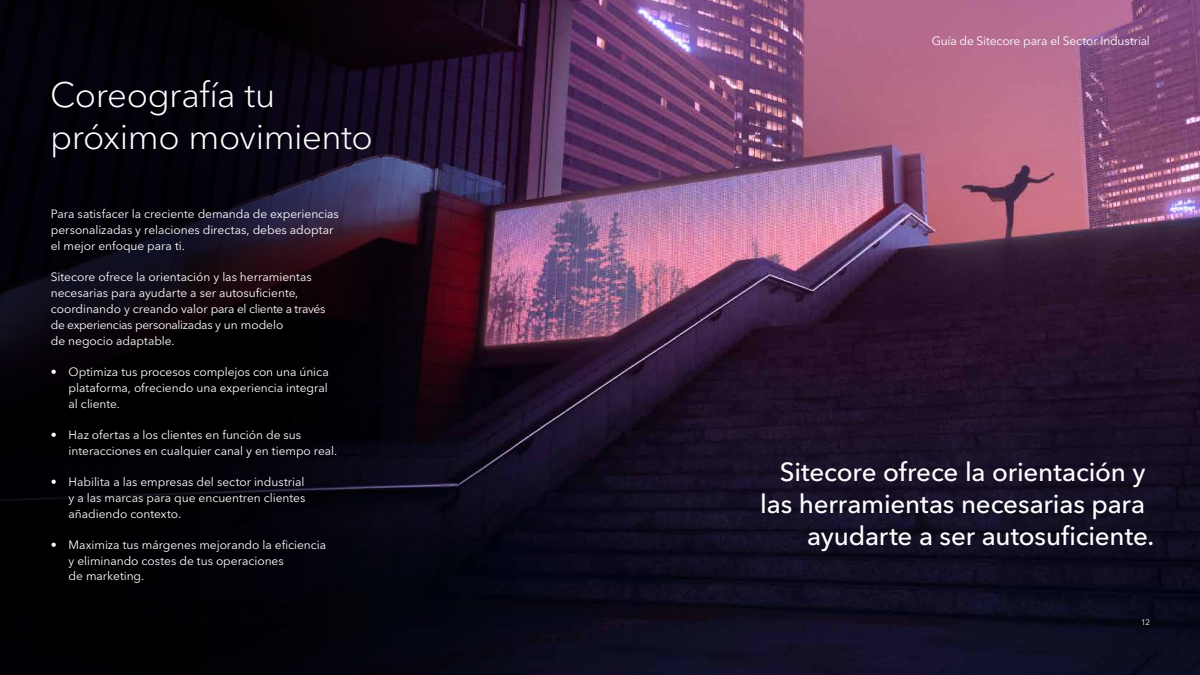
<style>
.page{position:relative;width:1200px;height:675px;background:#fff}
.page>*{position:absolute;margin:0;border:0;box-sizing:border-box;transform-origin:0 0}
.t1{font:300 35px/42px "Avenir Next LT Pro";letter-spacing:-.015em;color:#fff}
.t2{font:500 26px "Avenir Next LT Pro";letter-spacing:-.005em;color:#fff}
.t3{font:12px/16px "Avenir Next LT Pro";letter-spacing:-.005em;color:#fff}
.t4{font:8px "Avenir Next LT Pro";color:#fff}
</style>
<div class="page">
<img style="left:517px;top:0;width:683px;height:675px">
<svg style="left:0;top:0;width:517px;height:675px;background:#0c0711"></svg>
<h1 class="t1" style="left:50px;top:73px;width:324px">Coreografía tu próximo movimiento</h1>
<p class="t3" style="left:51px;top:205px;width:290px">Para satisfacer la creciente demanda de experiencias personalizadas y relaciones directas, debes adoptar el mejor enfoque para ti.</p>
<p class="t3" style="left:51px;top:268px;width:276px">Sitecore ofrece la orientación y las herramientas necesarias para ayudarte a ser autosuficiente, coordinando y creando valor para el cliente a través de experiencias personalizadas y un modelo<br>de negocio adaptable.</p>
<p class="t3" style="left:69px;top:363px;width:262px;text-align:justify;text-indent:-18px">• Optimiza tus procesos complejos con una única plataforma, ofreciendo una experiencia integral al cliente.</p>
<p class="t3" style="left:69px;top:426px;width:270px;text-indent:-18px">• Haz ofertas a los clientes en función de sus interacciones en cualquier canal y en tiempo real.</p>
<p class="t3" style="left:69px;top:473px;width:238px;text-align:justify;text-indent:-18px">• Habilita a las empresas del sector industrial y a las marcas para que encuentren clientes añadiendo contexto.</p>
<p class="t3" style="left:69px;top:536px;width:259px;text-indent:-18px">• Maximiza tus márgenes mejorando la eficiencia y eliminando costes de tus operaciones<br>de marketing.</p>
<p class="t3" style="left:932px;top:32px;width:220px">Guía de Sitecore para el Sector Industrial</p>
<h2 class="t2" style="left:780px;top:456px;width:367px">Sitecore ofrece la orientación y</h2>
<h2 class="t2" style="left:760px;top:488px;width:386px">las herramientas necesarias para</h2>
<h2 class="t2" style="left:807px;top:520px;width:348px">ayudarte a ser autosuficiente.</h2>
<p class="t4" style="left:1141px;top:617px;width:10px">12</p>
</div>
